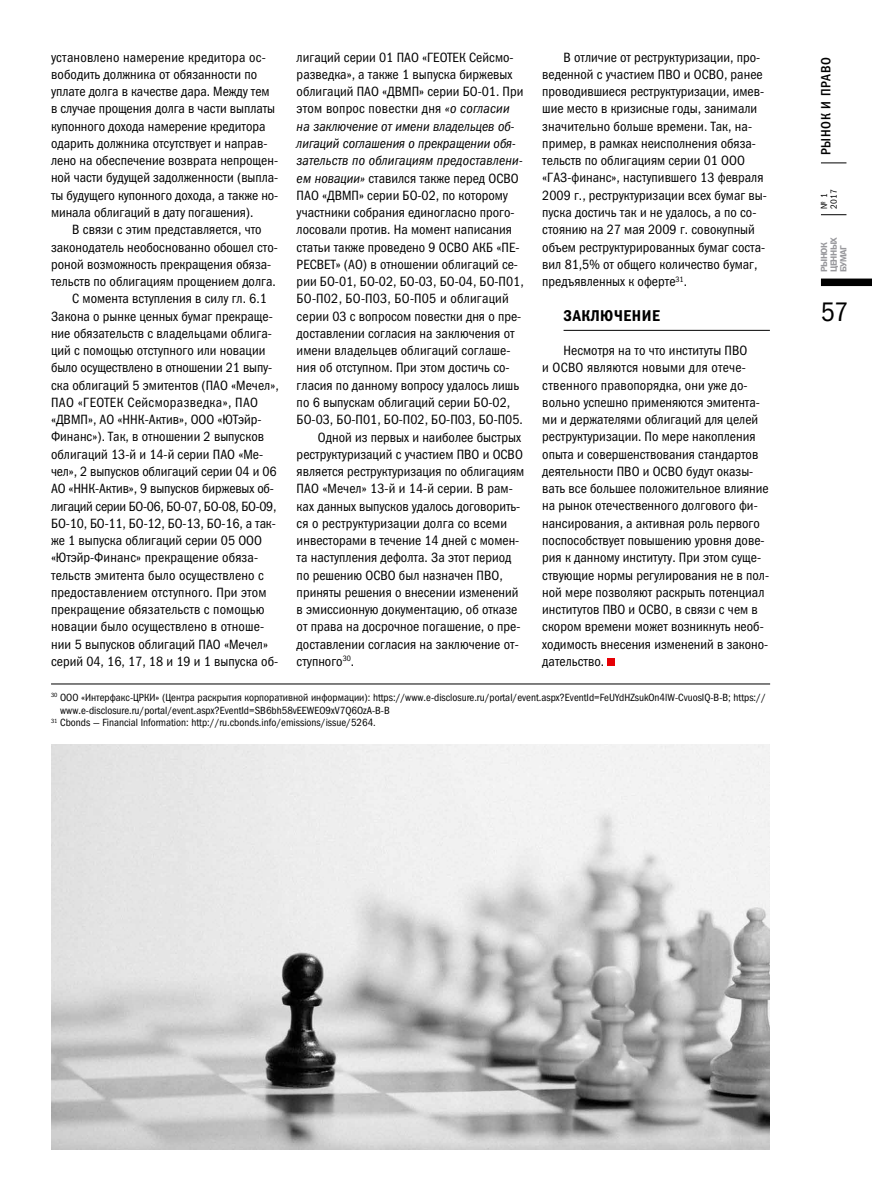
<style>
.page{position:relative;width:872px;height:1200px;background:#fff}
.page>*{position:absolute;margin:0;border:0;box-sizing:border-box;transform-origin:0 0}
.t1{font:27px "Franklin Gothic Book Cond C";color:#000}
.t2{font:15.75px "Franklin Gothic Demi Cond ITC";letter-spacing:.035em;color:#000}
.t3{font:13.5px/17.2px "Franklin Gothic Book Cond ITC";color:#000}
.t4{font:italic 13.5px "Franklin Gothic Book Cond ITC";letter-spacing:.005em;color:#000}
.t5{font:13.5px "Franklin Gothic Book Cond ITC";letter-spacing:-.025em;color:#000}
.t6{font:13.5px "Franklin Gothic Book Cond ITC";letter-spacing:.025em;color:#000}
.t7{font:13.5px "Franklin Gothic Medi Cond C";letter-spacing:.05em;color:#000}
.t8{font:10.5px "Franklin Gothic Book Cond ITC";color:#000}
.t9{font:9px/9.6px "Franklin Gothic Demi C";letter-spacing:-.05em;color:#98989c}
.t10{font:9px/9.6px "Franklin Gothic Book Cond C";color:#000}
.s1{font-style:italic}
</style>
<div class="page">
<div style="left:821px;top:278px;width:51px;height:8px;background:#000"></div>
<svg style="left:821px;top:214px;width:25px;height:1px"></svg>
<svg style="left:821px;top:163px;width:25px;height:1px"></svg>
<hr style="left:563px;top:330px;width:207px;height:1px;background:#000">
<div style="left:607px;top:658px;width:8px;height:7px;background:#e60005"></div>
<hr style="left:51px;top:683px;width:719px;height:1px;background:#000">
<img style="left:51px;top:744px;width:719px;height:405px">
<p class="t3" style="left:297px;top:49px;width:218px">лигаций серии 01 ПАО «ГЕОТЕК Сейсмо-</p>
<p class="t3" style="left:297px;top:66px;width:217px">разведка», а также 1 выпуска биржевых</p>
<p class="t3" style="left:297px;top:83px;width:228px">облигаций ПАО «ДВМП» серии БО-01. При</p>
<p class="t3" style="left:297px;top:100px;width:215px">этом вопрос повестки дня <span class="s1">«о согласии</span></p>
<p class="t4" style="left:297px;top:118px;width:219px">на заключение от имени владельцев об-</p>
<p class="t4" style="left:297px;top:136px;width:220px">лигаций соглашения о прекращении обя-</p>
<p class="t4" style="left:297px;top:153px;width:227px">зательств по облигациям предоставлени-</p>
<p class="t3" style="left:297px;top:169px;width:223px"><span class="s1">ем новации»</span> ставился также перед ОСВО</p>
<p class="t3" style="left:297px;top:187px;width:213px">ПАО «ДВМП» серии БО-02, по которому</p>
<p class="t3" style="left:297px;top:204px;width:219px">участники собрания единогласно прого-</p>
<p class="t3" style="left:297px;top:221px;width:217px">лосовали против. На момент написания</p>
<p class="t3" style="left:297px;top:238px;width:224px">статьи также проведено 9 ОСВО АКБ «ПЕ-</p>
<p class="t3" style="left:297px;top:256px;width:223px">РЕСВЕТ» (АО) в отношении облигаций се-</p>
<p class="t3" style="left:297px;top:273px;width:228px">рии БО-01, БО-02, БО-03, БО-04, БО-П01,</p>
<p class="t3" style="left:297px;top:290px;width:214px">БО-П02, БО-П03, БО-П05 и облигаций</p>
<p class="t3" style="left:297px;top:307px;width:226px">серии 03 с вопросом повестки дня о пре-</p>
<p class="t3" style="left:297px;top:325px;width:219px">доставлении согласия на заключения от</p>
<p class="t3" style="left:297px;top:342px;width:215px">имени владельцев облигаций соглаше-</p>
<p class="t3" style="left:297px;top:359px;width:214px">ния об отступном. При этом достичь со-</p>
<p class="t3" style="left:297px;top:376px;width:224px">гласия по данному вопросу удалось лишь</p>
<p class="t3" style="left:297px;top:394px;width:215px">по 6 выпускам облигаций серии БО-02,</p>
<p class="t3" style="left:297px;top:411px;width:228px">БО-03, БО-П01, БО-П02, БО-П03, БО-П05.</p>
<p class="t3" style="left:318px;top:428px;width:205px">Одной из первых и наиболее быстрых</p>
<p class="t3" style="left:297px;top:445px;width:228px">реструктуризаций с участием ПВО и ОСВО</p>
<p class="t3" style="left:297px;top:463px;width:229px">является реструктуризация по облигациям</p>
<p class="t3" style="left:297px;top:480px;width:218px">ПАО «Мечел» 13-й и 14-й серии. В рам-</p>
<p class="t3" style="left:297px;top:497px;width:225px">ках данных выпусков удалось договорить-</p>
<p class="t3" style="left:297px;top:514px;width:212px">ся о реструктуризации долга со всеми</p>
<p class="t3" style="left:297px;top:532px;width:224px">инвесторами в течение 14 дней с момен-</p>
<p class="t3" style="left:297px;top:549px;width:216px">та наступления дефолта. За этот период</p>
<p class="t3" style="left:297px;top:566px;width:207px">по решению ОСВО был назначен ПВО,</p>
<p class="t3" style="left:297px;top:583px;width:223px">приняты решения о внесении изменений</p>
<p class="t3" style="left:297px;top:601px;width:222px">в эмиссионную документацию, об отказе</p>
<p class="t3" style="left:297px;top:618px;width:225px">от права на досрочное погашение, о пре-</p>
<p class="t3" style="left:297px;top:635px;width:223px">доставлении согласия на заключение от-</p>
<p class="t3" style="left:297px;top:652px;width:59px">ступного<sup>30</sup>.</p>
<p class="t3" style="left:542px;top:48px;width:226px;text-indent:21px">В отличие от реструктуризации, про&shy;веденной с участием ПВО и ОСВО, ранее проводившиеся реструктуризации, имев&shy;шие место в кризисные годы, занимали значительно больше времени. Так, на&shy;пример, в рамках неисполнения обяза&shy;тельств по облигациям серии 01 ООО «ГАЗ-финанс», наступившего 13 февраля 2009 г., реструктуризации всех бумаг вы&shy;пуска достичь так и не удалось, а по со&shy;стоянию на 27 мая 2009 г. совокупный объем реструктурированных бумаг соста&shy;вил 81,5% от общего количество бумаг, предъявленных к оферте<sup>31</sup>.</p>
<p class="t2" style="left:563px;top:306px;width:98px">ЗАКЛЮЧЕНИЕ</p>
<p class="t3" style="left:542px;top:342px;width:228px;text-indent:21px">Несмотря на то что институты ПВО<br>и ОСВО являются новыми для отече&shy;ственного правопорядка, они уже до&shy;вольно успешно применяются эмитента&shy;ми и держателями облигаций для целей реструктуризации. По мере накопления опыта и совершенствования стандартов деятельности ПВО и ОСВО будут оказы&shy;вать все большее положительное влияние на рынок отечественного долгового фи&shy;нансирования, а активная роль первого поспособствует повышению уровня дове&shy;рия к данному институту. При этом суще&shy;ствующие нормы регулирования не в пол&shy;ной мере позволяют раскрыть потенциал институтов ПВО и ОСВО, в связи с чем в скором времени может возникнуть необ&shy;ходимость внесения изменений в законо&shy;дательство.</p>
<p class="t8" style="left:51px;top:691px;width:716px"><sup>30</sup> ООО «Интерфакс-ЦРКИ» (Центра раскрытия корпоративной информации): https://www.e-disclosure.ru/portal/event.aspx?EventId=FeUYdHZsukOn4lW-CvuosIQ-B-B; https://</p>
<p class="t8" style="left:60px;top:704px;width:331px">www.e-disclosure.ru/portal/event.aspx?EventId=SB6bh58vEEWEO9xV7Q6OzA-B-B</p>
<p class="t8" style="left:51px;top:716px;width:326px"><sup>31</sup> Cbonds — Financial Information: http://ru.cbonds.info/emissions/issue/5264.</p>
<p class="t3" style="left:51px;top:48px;width:229px">установлено намерение кредитора ос&shy;вободить должника от обязанности по уплате долга в качестве дара. Между тем в случае прощения долга в части выплаты купонного дохода намерение кредитора одарить должника отсутствует и направ&shy;лено на обеспечение возврата непрощен&shy;ной части будущей задолженности (выпла&shy;ты будущего купонного дохода, а также но&shy;минала облигаций в дату погашения).</p>
<p class="t3" style="left:72px;top:221px;width:191px">В связи с этим представляется, что</p>
<p class="t3" style="left:51px;top:238px;width:228px">законодатель необоснованно обошел сто-</p>
<p class="t3" style="left:51px;top:255px;width:222px">роной возможность прекращения обяза-</p>
<p class="t3" style="left:51px;top:273px;width:226px">тельств по облигациям прощением долга.</p>
<p class="t3" style="left:72px;top:290px;width:196px">С момента вступления в силу гл. 6.1</p>
<p class="t3" style="left:51px;top:307px;width:223px">Закона о рынке ценных бумаг прекраще-</p>
<p class="t3" style="left:51px;top:324px;width:222px">ние обязательств с владельцами облига-</p>
<p class="t3" style="left:51px;top:342px;width:216px">ций с помощью отступного или новации</p>
<p class="t3" style="left:51px;top:359px;width:223px">было осуществлено в отношении 21 выпу-</p>
<p class="t3" style="left:51px;top:376px;width:229px">ска облигаций 5 эмитентов (ПАО «Мечел»,</p>
<p class="t6" style="left:51px;top:394px;width:209px">ПАО «ГЕОТЕК Сейсморазведка», ПАО</p>
<p class="t3" style="left:51px;top:411px;width:212px">«ДВМП», АО «ННК-Актив», ООО «ЮТэйр-</p>
<p class="t3" style="left:51px;top:428px;width:214px">Финанс»). Так, в отношении 2 выпусков</p>
<p class="t3" style="left:51px;top:445px;width:213px">облигаций 13-й и 14-й серии ПАО «Ме-</p>
<p class="t3" style="left:51px;top:463px;width:227px">чел», 2 выпусков облигаций серии 04 и 06</p>
<p class="t3" style="left:51px;top:480px;width:224px">АО «ННК-Актив», 9 выпусков биржевых об-</p>
<p class="t5" style="left:51px;top:498px;width:227px">лигаций серии БО-06, БО-07, БО-08, БО-09,</p>
<p class="t3" style="left:51px;top:514px;width:226px">БО-10, БО-11, БО-12, БО-13, БО-16, а так-</p>
<p class="t3" style="left:51px;top:532px;width:212px">же 1 выпуска облигаций серии 05 ООО</p>
<p class="t3" style="left:51px;top:549px;width:209px">«Ютэйр-Финанс» прекращение обяза-</p>
<p class="t3" style="left:51px;top:566px;width:214px">тельств эмитента было осуществлено с</p>
<p class="t3" style="left:51px;top:583px;width:217px">предоставлением отступного. При этом</p>
<p class="t3" style="left:51px;top:601px;width:215px">прекращение обязательств с помощью</p>
<p class="t3" style="left:51px;top:618px;width:215px">новации было осуществлено в отноше-</p>
<p class="t3" style="left:51px;top:635px;width:218px">нии 5 выпусков облигаций ПАО «Мечел»</p>
<p class="t3" style="left:51px;top:652px;width:229px">серий 04, 16, 17, 18 и 19 и 1 выпуска об-</p>
<p class="t7" style="left:818px;top:155px;width:100px;rotate:-90deg">рынок и право</p>
<p class="t10" style="left:819px;top:208px;width:21px;rotate:-90deg">№ 1<br>2017</p>
<p class="t9" style="left:819px;top:272px;width:37px;rotate:-90deg">РЫНОК<br>ЦЕННЫХ<br>БУМАГ</p>
<h1 class="t1" style="left:821px;top:296px;width:29px">57</h1>
</div>
